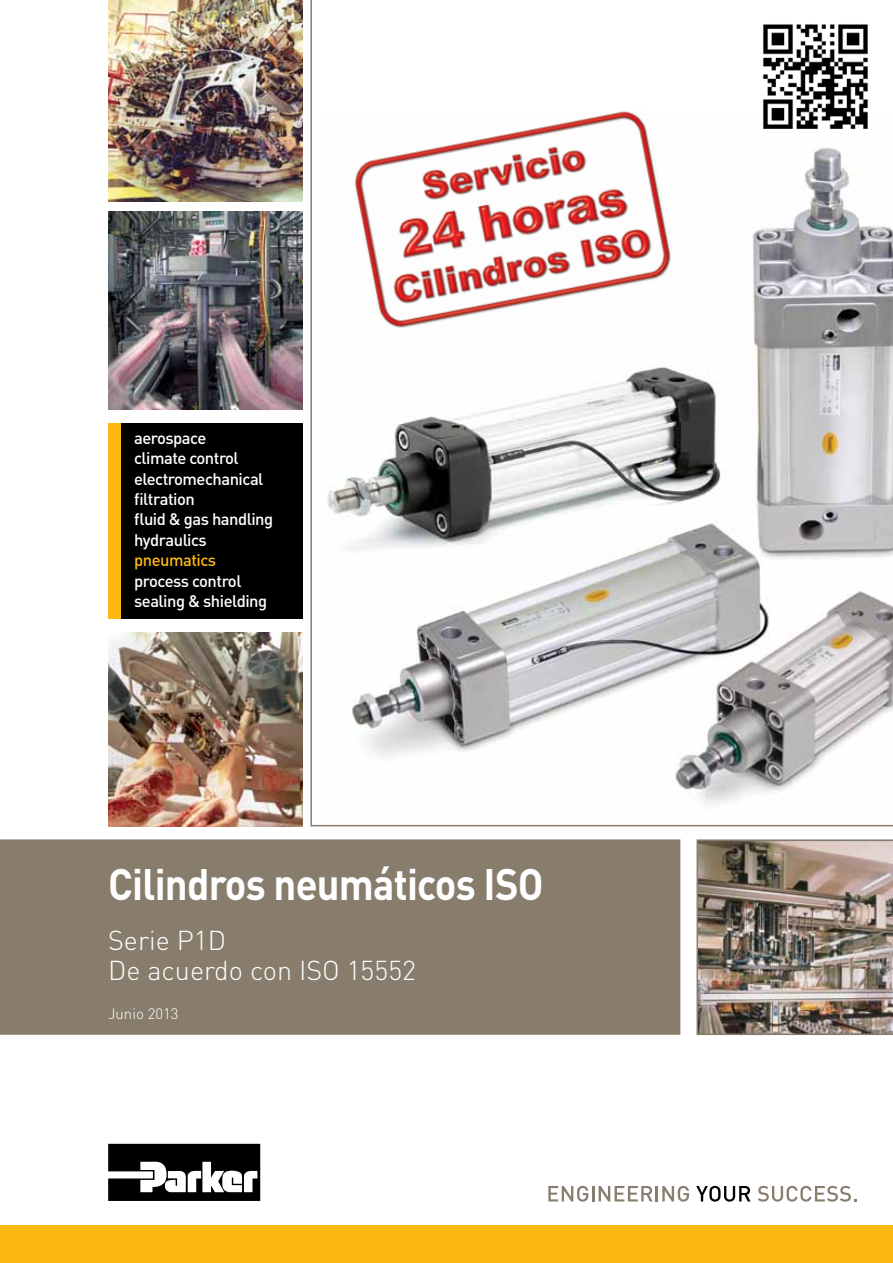
<style>
.page{position:relative;width:893px;height:1263px;background:#fff}
.page>*{position:absolute;margin:0;border:0;box-sizing:border-box;transform-origin:0 0}
.t1{font:700 43.5px "DINOT";letter-spacing:-.02em;color:#fff;scale:.92 1}
.t2{font:300 27px/30px "DINOT";color:#fff}
.t3{font:500 16.5px/20.4px "DINOT";letter-spacing:-.03em;color:#fff}
.t4{font:500 16.5px "DINOT";letter-spacing:-.03em;color:#fdb913}
.t5{font:300 15px "DINOT";color:#fff}
</style>
<div class="page">
<div style="left:0;top:839px;width:680px;height:196px;background:#887d6c;border:2px solid #887d6c"></div>
<svg style="left:108px;top:1144px;width:152px;height:57px"></svg>
<div style="left:0;top:1225px;width:893px;height:38px;background:#fdb913"></div>
<svg style="left:310px;top:0;width:583px;height:826px"></svg>
<img style="left:756px;top:17px;width:119px;height:120px">
<svg style="left:548px;top:1186px;width:141px;height:15px"></svg>
<svg style="left:696px;top:1186px;width:54px;height:15px"></svg>
<svg style="left:758px;top:1186px;width:99px;height:15px"></svg>
<div style="left:108px;top:423px;width:194px;height:196px;background:#000"></div>
<div style="left:108px;top:423px;width:12px;height:196px;background:#fdb913"></div>
<img style="left:696px;top:839px;width:197px;height:196px">
<img style="left:108px;top:632px;width:194px;height:194px">
<img style="left:108px;top:211px;width:194px;height:199px">
<img style="left:108px;top:0;width:194px;height:201px">
<img style="left:349px;top:106px;width:329px;height:230px">
<p class="t3" style="left:134px;top:427px;width:141px">aerospace<br>climate control electromechanical filtration<br>fluid &amp; gas handling hydraulics</p>
<p class="t4" style="left:134px;top:549px;width:84px">pneumatics</p>
<p class="t3" style="left:134px;top:570px;width:135px">process control sealing &amp; shielding</p>
<h1 class="t1" style="left:108px;top:855px;width:475px">Cilindros neumáticos ISO</h1>
<h2 class="t2" style="left:108px;top:924px;width:309px">Serie P1D<br>De acuerdo con ISO 15552</h2>
<p class="t5" style="left:108px;top:1004px;width:72px">Junio 2013</p>
</div>
